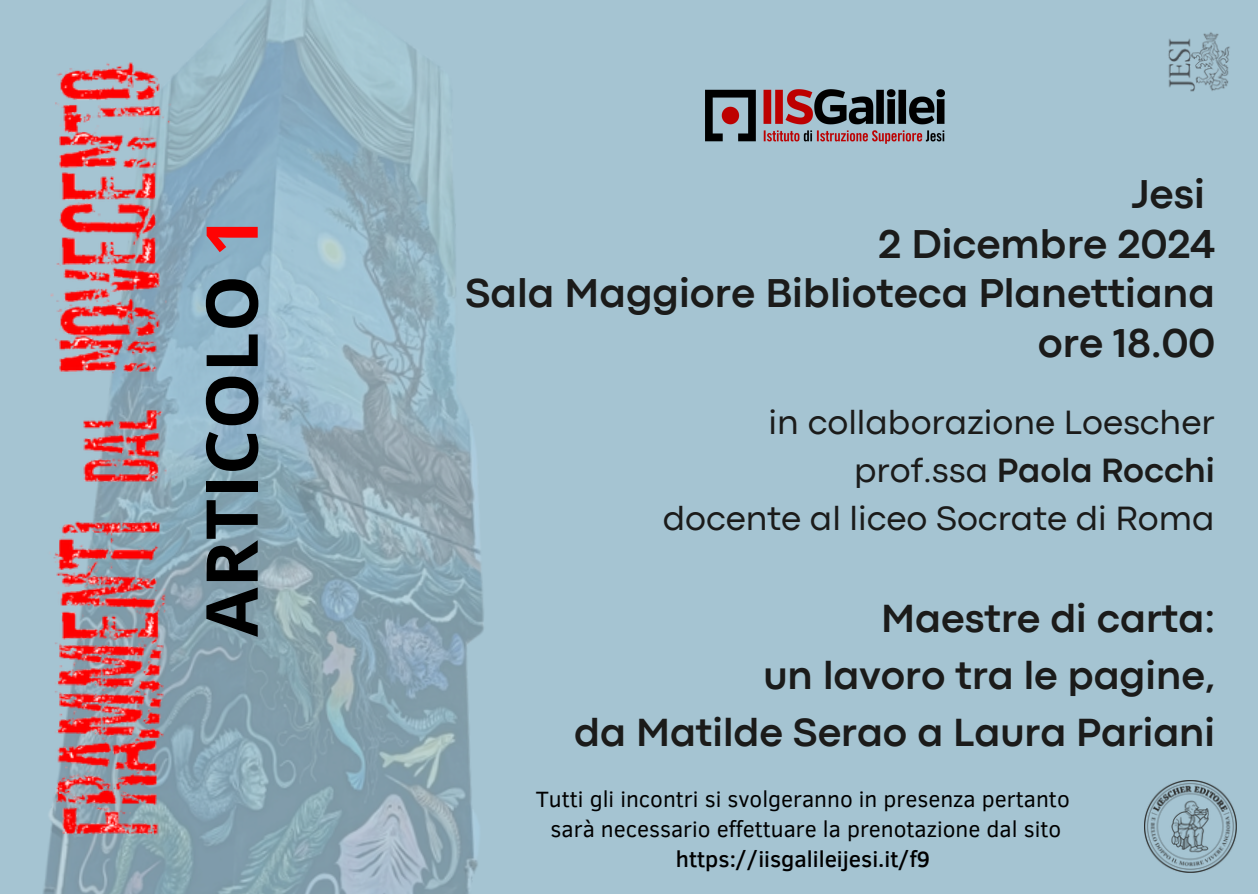
<style>
.page{position:relative;width:1258px;height:894px;background:#fff}
.page>*{position:absolute;margin:0;border:0;box-sizing:border-box;transform-origin:0 0}
.t1{font:700 71.4px "Open Sans";color:#000}
.t2{font:700 42px/49.5px "Codec Pro";color:#1b1b1a;text-align:right}
.t3{font:700 41.1px/57px "Codec Pro";color:#1b1b1a;text-align:right}
.t4{font:35.1px/48.3px "Codec Pro";color:#1b1b1a;text-align:right}
.t5{font:22.8px/30.3px "Clear Sans";color:#000;text-align:center}
.s1{color:#ff0303}
.s2{font-weight:700}
.s3{font-weight:500}
</style>
<div class="page">
<div style="left:0;top:0;width:1258px;height:893px;background:#a5c4d2"></div>
<img style="left:43px;top:0;width:441px;height:893px">
<img style="left:43px;top:52px;width:146px;height:789px">
<img style="left:1168px;top:32px;width:62px;height:60px">
<img style="left:1144px;top:780px;width:92px;height:92px">
<img style="left:705px;top:89px;width:239px;height:54px">
<p class="t1" style="left:181px;top:636px;width:422px;rotate:-90deg">ARTICOLO <span class="s1">1</span></p>
<p class="t2" style="left:465px;top:173px;width:751px">Jesi<br>2 Dicembre 2024<br>Sala Maggiore Biblioteca Planettiana ore 18.00</p>
<h2 class="t4" style="left:663px;top:400px;width:554px">in collaborazione Loescher prof.ssa <span class="s2">Paola Rocchi<br></span>docente al liceo Socrate di Roma</h2>
<h3 class="t3" style="left:574px;top:592px;width:642px">Maestre di carta:<br>un lavoro tra le pagine,<br>da Matilde Serao a Laura Pariani</h3>
<h2 class="t5" style="left:536px;top:782px;width:535px">Tutti gli incontri si svolgeranno in presenza pertanto</h2>
<p class="t5" style="left:550px;top:812px;width:512px">sarà necessario effettuare la prenotazione dal sito <span class="s3">https://iisgalileijesi.it/f9</span></p>
</div>
